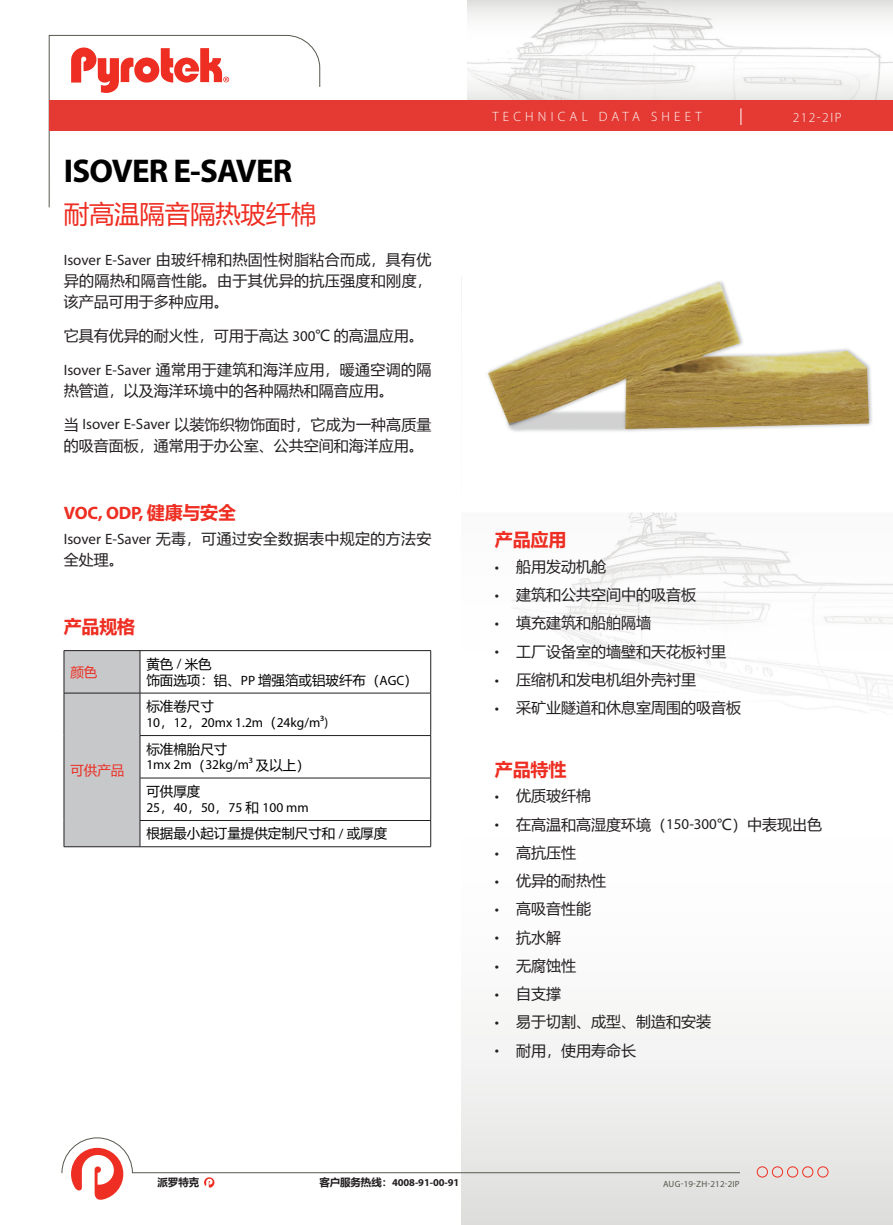
<style>
.page{position:relative;width:893px;height:1225px;background:#fff}
.page>*{position:absolute;margin:0;border:0;box-sizing:border-box;transform-origin:0 0}
.t1{font:700 33px "Myriad Pro";letter-spacing:-.025em;color:#000}
.t2{font:25.5px "Microsoft Ya Hei";letter-spacing:-.01em;color:#ee2e22}
.t3{font:700 18px "Myriad Pro";letter-spacing:-.01em;color:#ee2e22}
.t4{font:700 18px "Microsoft Ya Hei";letter-spacing:-.01em;color:#ee2e22}
.t5{font:15px/21px "Microsoft Ya Hei";color:#231f20}
.t6{font:15px/21px "Microsoft Ya Hei";letter-spacing:.025em;color:#231f20}
.t7{font:13.5px/16.2px "Microsoft Ya Hei";color:#000}
.t8{font:13.5px "Myriad Pro";color:#000}
.t9{font:300 13.5px "Myriad Pro";letter-spacing:.31em;color:#fff}
.t10{font:13.5px "Microsoft Ya Hei";color:#ee2e22}
.t11{font:700 10.5px "Myriad Pro";letter-spacing:-.01em;color:#231f20}
.t12{font:700 10.5px "Microsoft Ya Hei";color:#231f20}
.t13{font:9px "Myriad Pro";letter-spacing:.015em;color:#58574e}
.s1{font-family:"Myriad Pro"}
.s2{font-family:"Microsoft Ya Hei"}
</style>
<div class="page">
<img style="left:461px;top:512px;width:432px;height:713px">
<img style="left:467px;top:0;width:426px;height:100px">
<svg style="left:48px;top:35px;width:272px;height:173px"></svg>
<svg style="left:71px;top:47px;width:158px;height:47px"></svg>
<div style="left:49px;top:100px;width:844px;height:31px;background:#e43a33"></div>
<div style="left:772px;top:1166px;width:11px;height:11px;border:1px solid #ee2e22;border-radius:50%"></div>
<div style="left:787px;top:1166px;width:11px;height:11px;border:1px solid #ee2e22;border-radius:50%"></div>
<div style="left:802px;top:1166px;width:11px;height:11px;border:1px solid #ee2e22;border-radius:50%"></div>
<div style="left:817px;top:1166px;width:11px;height:11px;border:1px solid #ee2e22;border-radius:50%"></div>
<div style="left:757px;top:1166px;width:11px;height:11px;border:1px solid #ee2e22;border-radius:50%"></div>
<svg style="left:61px;top:1137px;width:680px;height:63px"></svg>
<svg style="left:740px;top:108px;width:1px;height:17px"></svg>
<img style="left:461px;top:276px;width:411px;height:156px">
<hr style="left:140px;top:650px;width:291px;height:1px;background:#231f20">
<hr style="left:430px;top:651px;width:1px;height:42px;background:#231f20">
<hr style="left:64px;top:846px;width:76px;height:1px;background:#231f20">
<hr style="left:140px;top:693px;width:291px;height:1px;background:#231f20">
<hr style="left:430px;top:693px;width:1px;height:42px;background:#231f20">
<hr style="left:140px;top:735px;width:291px;height:1px;background:#231f20">
<hr style="left:430px;top:735px;width:1px;height:43px;background:#231f20">
<hr style="left:140px;top:778px;width:291px;height:1px;background:#231f20">
<hr style="left:430px;top:778px;width:1px;height:42px;background:#231f20">
<hr style="left:140px;top:820px;width:291px;height:1px;background:#231f20">
<div style="left:64px;top:650px;width:77px;height:196px;background:#c7c8ca"></div>
<svg style="left:430px;top:821px;width:1px;height:25px"></svg>
<hr style="left:140px;top:846px;width:291px;height:1px;background:#231f20">
<h1 class="t1" style="left:64px;top:149px;width:230px">ISOVER E-SAVER</h1>
<h2 class="t2" style="left:64px;top:196px;width:254px">耐高温隔音隔热玻纤棉</h2>
<p class="t5" style="left:64px;top:249px;width:369px;text-align:justify"><span class="s1">Isover E-Saver</span> 由玻纤棉和热固性树脂粘合而成，具有优异的隔热和隔音性能。由于其优异的抗压强度和刚度，该产品可用于多种应用。</p>
<p class="t5" style="left:64px;top:325px;width:362px">它具有优异的耐火性，可用于高达 <span class="s1">300</span>℃ 的高温应用。</p>
<p class="t5" style="left:64px;top:358px;width:369px"><span class="s1">Isover E-Saver</span> 通常用于建筑和海洋应用，暖通空调的隔热管道，以及海洋环境中的各种隔热和隔音应用。</p>
<p class="t5" style="left:64px;top:413px;width:369px">当 <span class="s1">Isover E-Saver</span> 以装饰织物饰面时，它成为一种高质量的吸音面板，通常用于办公室、公共空间和海洋应用。</p>
<p class="t3" style="left:64px;top:501px;width:174px">VOC, ODP, <span class="s2">健康与安全</span></p>
<p class="t6" style="left:64px;top:528px;width:369px"><span class="s1">Isover E-Saver</span> 无毒，可通过安全数据表中规定的方法安全处理。</p>
<p class="t4" style="left:64px;top:614px;width:73px">产品规格</p>
<p class="t10" style="left:70px;top:662px;width:28px">颜色</p>
<p class="t7" style="left:146px;top:655px;width:273px">黄色 <span class="s1">/</span> 米色<br>饰面选项：铝、<span class="s1">PP</span> 增强箔或铝玻纤布（<span class="s1">AGC</span>）</p>
<p class="t10" style="left:70px;top:760px;width:55px">可供产品</p>
<p class="t7" style="left:146px;top:697px;width:69px">标准卷尺寸</p>
<p class="t8" style="left:146px;top:714px;width:183px">10<span class="s2">，</span>12<span class="s2">，</span>20mx 1.2m<span class="s2">（</span>24kg/m3)</p>
<p class="t7" style="left:146px;top:740px;width:82px">标准棉胎尺寸</p>
<p class="t8" style="left:146px;top:756px;width:165px">1mx 2m<span class="s2">（</span>32kg/m3 <span class="s2">及以上）</span></p>
<p class="t7" style="left:146px;top:782px;width:55px">可供厚度</p>
<p class="t8" style="left:146px;top:799px;width:164px">25<span class="s2">，</span>40<span class="s2">，</span>50<span class="s2">，</span>75 <span class="s2">和</span> 100 mm</p>
<p class="t7" style="left:146px;top:825px;width:242px">根据最小起订量提供定制尺寸和 <span class="s1">/</span> 或厚度</p>
<p class="t9" style="left:492px;top:108px;width:211px">TECHNICAL DATA SHEET</p>
<p class="t9" style="left:793px;top:110px;width:50px">212-2IP</p>
<p class="t4" style="left:495px;top:527px;width:73px">产品应用</p>
<p class="t5" style="left:495px;top:555px;width:113px"><span class="s1">•</span> 船用发动机舱</p>
<p class="t5" style="left:495px;top:584px;width:203px"><span class="s1">•</span> 建筑和公共空间中的吸音板</p>
<p class="t5" style="left:495px;top:612px;width:158px"><span class="s1">•</span> 填充建筑和船舶隔墙</p>
<p class="t5" style="left:495px;top:640px;width:233px"><span class="s1">•</span> 工厂设备室的墙壁和天花板衬里</p>
<p class="t5" style="left:495px;top:668px;width:203px"><span class="s1">•</span> 压缩机和发电机组外壳衬里</p>
<p class="t5" style="left:495px;top:697px;width:248px"><span class="s1">•</span> 采矿业隧道和休息室周围的吸音板</p>
<p class="t4" style="left:495px;top:756px;width:73px">产品特性</p>
<p class="t5" style="left:495px;top:785px;width:98px"><span class="s1">•</span> 优质玻纤棉</p>
<p class="t5" style="left:495px;top:813px;width:329px"><span class="s1">•</span> 在高温和高湿度环境（<span class="s1">150-300</span>℃）中表现出色</p>
<p class="t5" style="left:495px;top:841px;width:83px"><span class="s1">•</span> 高抗压性</p>
<p class="t5" style="left:495px;top:870px;width:113px"><span class="s1">•</span> 优异的耐热性</p>
<p class="t5" style="left:495px;top:898px;width:98px"><span class="s1">•</span> 高吸音性能</p>
<p class="t5" style="left:495px;top:926px;width:68px"><span class="s1">•</span> 抗水解</p>
<p class="t5" style="left:495px;top:954px;width:83px"><span class="s1">•</span> 无腐蚀性</p>
<p class="t5" style="left:495px;top:982px;width:68px"><span class="s1">•</span> 自支撑</p>
<p class="t5" style="left:495px;top:1011px;width:218px"><span class="s1">•</span> 易于切割、成型、制造和安装</p>
<p class="t5" style="left:495px;top:1039px;width:143px"><span class="s1">•</span> 耐用，使用寿命长</p>
<p class="t12" style="left:157px;top:1174px;width:43px">派罗特克</p>
<p class="t11" style="left:319px;top:1175px;width:141px"><span class="s2">客户服务热线：</span>4008-91-00-91</p>
<p class="t13" style="left:663px;top:1178px;width:78px">AUG-19-ZH-212-2IP</p>
</div>
